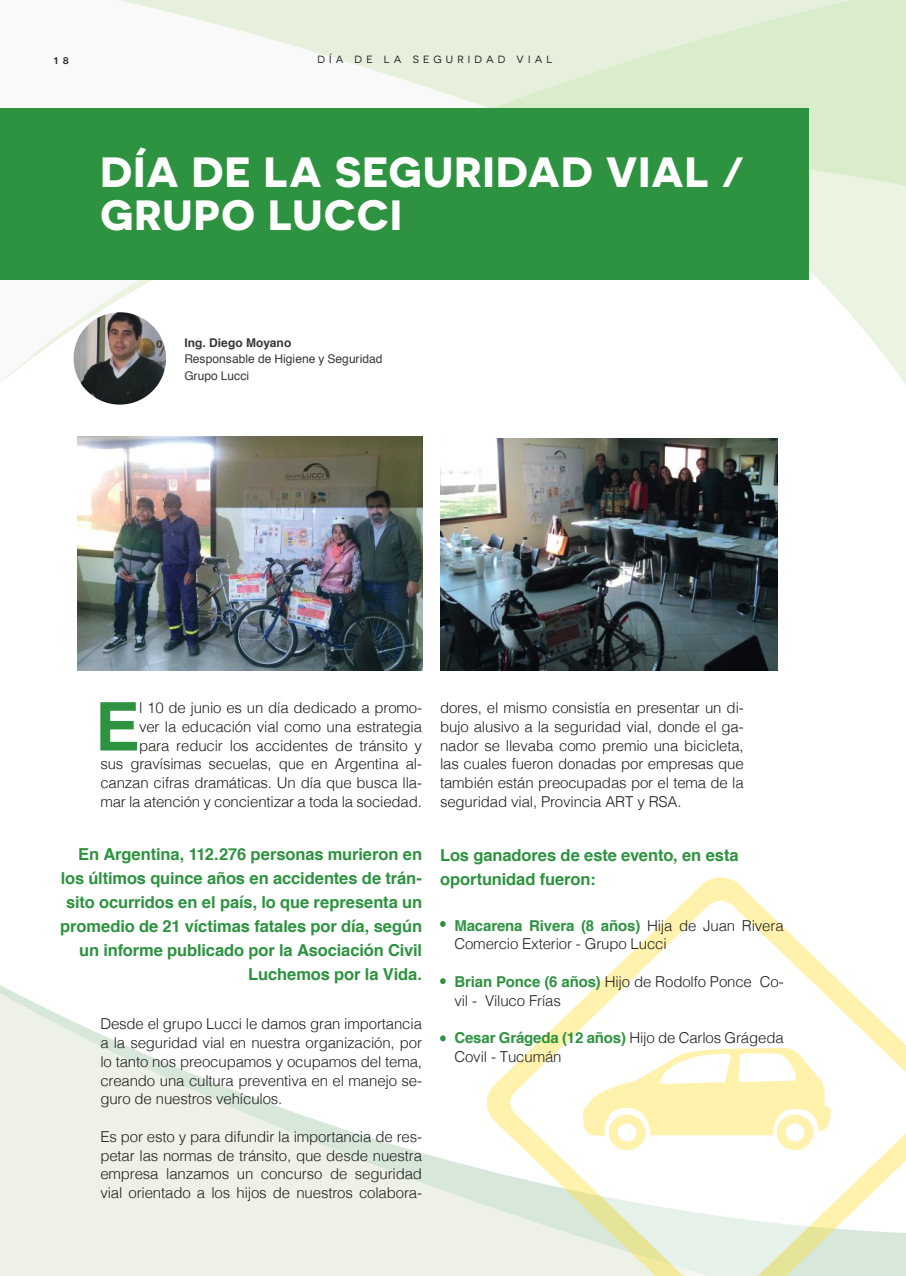
<style>
.page{position:relative;width:906px;height:1276px;background:#fff}
.page>*{position:absolute;margin:0;border:0;box-sizing:border-box;transform-origin:0 0}
.t1{font:700 67.05px "Helvetica";color:#2d9340}
.t2{font:700 42.3px/43px "Novecentosanswide";letter-spacing:.03em;color:#fff}
.t3{font:700 16.5px/24px "Helvetica";letter-spacing:-.005em;color:#2d9340;text-align:right}
.t4{font:300 15px/18.8px "Helvetica";letter-spacing:-.01em;color:#241f1f;text-align:justify}
.t5{font:12px/16.5px "Helvetica";letter-spacing:.005em;color:#393535}
.t6{font:700 12px "Helvetica";letter-spacing:.005em;color:#393535}
.t7{font:500 12px "Novecentosanswide";color:#241f1f}
.t8{font:10.5px "Novecentosanswide";letter-spacing:.4em;color:#241f1f}
.s1{font-weight:700;color:#2d9340}
</style>
<div class="page">
<svg style="left:0;top:922px;width:485px;height:354px;fill:#edf1e6"></svg>
<svg style="left:0;top:279px;width:623px;height:106px"></svg>
<svg style="left:623px;top:186px;width:283px;height:199px"></svg>
<svg style="left:118px;top:0;width:372px;height:108px"></svg>
<svg style="left:490px;top:0;width:416px;height:186px;fill:#d9eccb"></svg>
<div style="left:0;top:108px;width:808px;height:171px;background:#2d9340"></div>
<svg style="left:485px;top:877px;width:268px;height:399px"></svg>
<svg style="left:508px;top:898px;width:398px;height:378px"></svg>
<svg style="left:581px;top:1047px;width:249px;height:103px"></svg>
<img style="left:440px;top:438px;width:337px;height:233px">
<img style="left:77px;top:437px;width:346px;height:234px">
<svg style="left:440px;top:921px;width:5px;height:6px"></svg>
<svg style="left:440px;top:978px;width:5px;height:6px"></svg>
<svg style="left:440px;top:1035px;width:5px;height:6px"></svg>
<img style="left:74px;top:312px;width:92px;height:93px;border-radius:46px">
<p class="t7" style="left:54px;top:53px;width:17px">1 8</p>
<p class="t8" style="left:317px;top:53px;width:237px">DÍA DE LA SEGURIDAD VIAL</p>
<h2 class="t2" style="left:100px;top:149px;width:645px">DÍA DE LA SEGURIDAD VIAL /<br>GRUPO LUCCI</h2>
<p class="t6" style="left:184px;top:333px;width:108px">Ing. Diego Moyano</p>
<p class="t5" style="left:184px;top:351px;width:200px">Responsable de Higiene y Seguridad<br>Grupo Lucci</p>
<p class="t4" style="left:100px;top:697px;width:323px;text-align:right">l 10 de junio es un día dedicado a promo-<br>ver la educación vial como una estrategia<br>para reducir los accidentes de tránsito y<br>sus gravísimas secuelas, que en Argentina al&shy;canzan cifras dramáticas. Un día que busca lla&shy;mar la atención y concientizar a toda la sociedad.</p>
<p class="t3" style="left:60px;top:842px;width:363px">En Argentina, 112.276 personas murieron en los últimos quince años en accidentes de trán&shy;sito ocurridos en el país, lo que representa un promedio de 21 víctimas fatales por día, según un informe publicado por la Asociación Civil Luchemos por la Vida.</p>
<p class="t4" style="left:100px;top:1013px;width:323px">Desde el grupo Lucci le damos gran importancia a la seguridad vial en nuestra organización, por lo tanto nos preocupamos y ocupamos del tema, creando una cultura preventiva en el manejo se&shy;guro de nuestros vehículos.</p>
<p class="t4" style="left:100px;top:1126px;width:323px">Es por esto y para difundir la importancia de res&shy;petar las normas de tránsito, que desde nuestra empresa lanzamos un concurso de seguridad vial orientado a los hijos de nuestros colabora-</p>
<h1 class="t1" style="left:95px;top:673px;width:46px">E</h1>
<p class="t4" style="left:440px;top:697px;width:305px">dores, el mismo consistía en presentar un di&shy;bujo alusivo a la seguridad vial, donde el ga&shy;nador se llevaba como premio una bicicleta, las cuales fueron donadas por empresas que también están preocupadas por el tema de la seguridad vial, Provincia ART y RSA.</p>
<p class="t3" style="left:440px;top:843px;width:300px;text-align:left">Los ganadores de este evento, en esta oportunidad fueron:</p>
<p class="t4" style="left:454px;top:915px;width:331px"><span class="s1">Macarena Rivera (8 años)</span> Hija de Juan Rivera<br>Comercio Exterior - Grupo Lucci</p>
<p class="t4" style="left:454px;top:971px;width:331px"><span class="s1">Brian Ponce (6 años)</span> Hijo de Rodolfo Ponce Co&shy;vil - Viluco Frías</p>
<p class="t4" style="left:454px;top:1027px;width:331px"><span class="s1">Cesar Grágeda (12 años)</span> Hijo de Carlos Grágeda<br>Covil - Tucumán</p>
</div>
